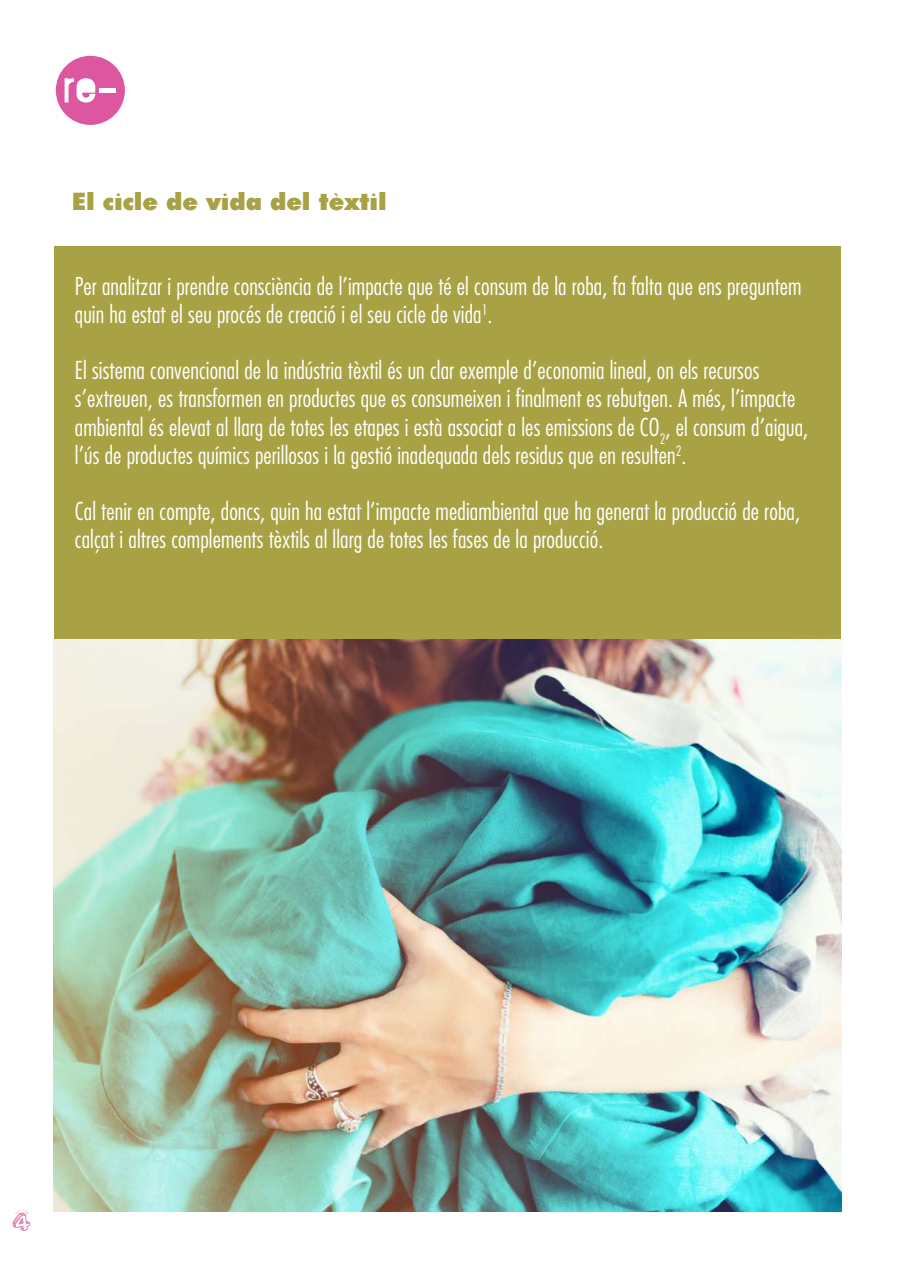
<style>
.page{position:relative;width:897px;height:1267px;background:#fff}
.page>*{position:absolute;margin:0;border:0;box-sizing:border-box;transform-origin:0 0}
.t1{font:27px "Sketch 3 D";color:#dc57a0}
.t2{font:300 condensed 24px/28.5px "Futura";letter-spacing:.005em;color:#fff}
.t3{font:900 24px "Futura";color:#a8a245}
</style>
<div class="page">
<div style="left:56px;top:56px;width:69px;height:69px;background:#dc57a0;border-radius:50%"></div>
<svg style="left:65px;top:78px;width:30px;height:24px"></svg>
<hr style="left:99px;top:88px;width:17px;height:4px;background:#fff">
<div style="left:54px;top:246px;width:786px;height:394px;background:#a8a245"></div>
<img style="left:54px;top:640px;width:787px;height:571px">
<p class="t3" style="left:72px;top:184px;width:316px">El cicle de vida del tèxtil</p>
<p class="t2" style="left:75px;top:271px;width:728px">Per analitzar i prendre consciència de l’impacte que té el consum de la roba, fa falta que ens preguntem quin ha estat el seu procés de creació i el seu cicle de vida<sup>1</sup>.</p>
<p class="t2" style="left:75px;top:355px;width:734px">El sistema convencional de la indústria tèxtil és un clar exemple d’economia lineal, on els recursos s’extreuen, es transformen en productes que es consumeixen i finalment es rebutgen. A més, l’impacte ambiental és elevat al llarg de totes les etapes i està associat a les emissions de CO<sub>2</sub>, el consum d’aigua, l’ús de productes químics perillosos i la gestió inadequada dels residus que en resulten<sup>2</sup>.</p>
<p class="t2" style="left:75px;top:496px;width:726px">Cal tenir en compte, doncs, quin ha estat l’impacte mediambiental que ha generat la producció de roba, calçat i altres complements tèxtils al llarg de totes les fases de la producció.</p>
<p class="t1" style="left:12px;top:1205px;width:19px">4</p>
</div>
